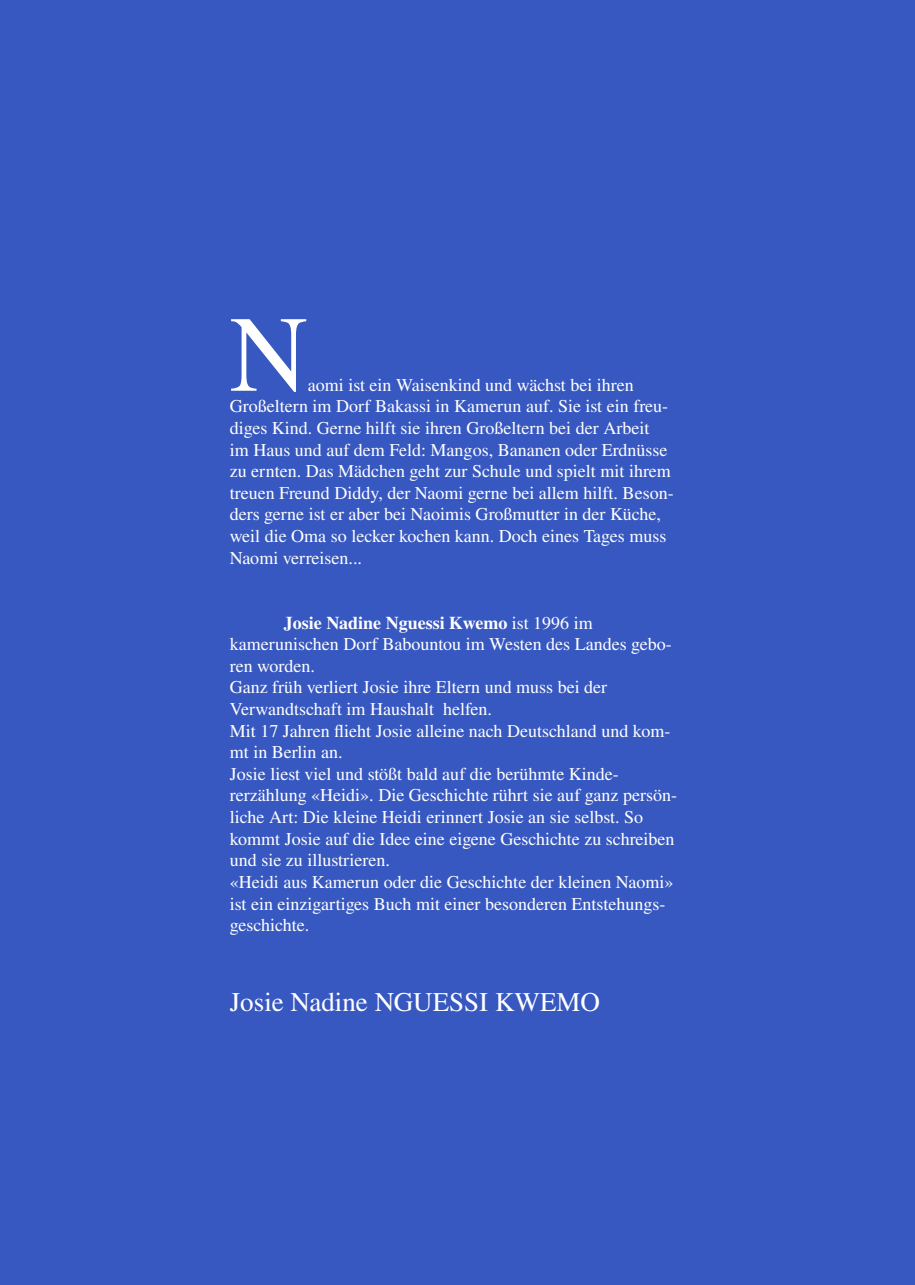
<style>
.page{position:relative;width:915px;height:1285px;background:#fff}
.page>*{position:absolute;margin:0;border:0;box-sizing:border-box;transform-origin:0 0}
.t1{font:108px "Free Serif";color:#fff}
.t2{font:27px "Free Serif";color:#fff}
.t3{font:18px/21.6px "Free Serif";color:#fff}
.s1{font-weight:700}
</style>
<div class="page">
<div style="left:0;top:0;width:914px;height:1284px;background:#3758c0"></div>
<h1 class="t1" style="left:230px;top:265px;width:77px">N</h1>
<p class="t3" style="left:230px;top:373px;width:445px;text-indent:78px">aomi ist ein Waisenkind und wächst bei ihren Großeltern im Dorf Bakassi in Kamerun auf. Sie ist ein freu&shy;diges Kind. Gerne hilft sie ihren Großeltern bei der Arbeit<br>im Haus und auf dem Feld: Mangos, Bananen oder Erdnüsse zu ernten. Das Mädchen geht zur Schule und spielt mit ihrem treuen Freund Diddy, der Naomi gerne bei allem hilft. Beson&shy;ders gerne ist er aber bei Naoimis Großmutter in der Küche, weil die Oma so lecker kochen kann. Doch eines Tages muss Naomi verreisen...</p>
<p class="t3" style="left:230px;top:611px;width:448px;text-indent:54px"><span class="s1">Josie Nadine Nguessi Kwemo</span> ist 1996 im kamerunischen Dorf Babountou im Westen des Landes gebo&shy;ren worden.<br>Ganz früh verliert Josie ihre Eltern und muss bei der Verwandtschaft im Haushalt helfen.<br>Mit 17 Jahren flieht Josie alleine nach Deutschland und kom&shy;mt in Berlin an.<br>Josie liest viel und stößt bald auf die berühmte Kinde&shy;rerzählung «Heidi». Die Geschichte rührt sie auf ganz persön&shy;liche Art: Die kleine Heidi erinnert Josie an sie selbst. So kommt Josie auf die Idee eine eigene Geschichte zu schreiben und sie zu illustrieren.<br>«Heidi aus Kamerun oder die Geschichte der kleinen Naomi» ist ein einzigartiges Buch mit einer besonderen Entstehungs&shy;geschichte.</p>
<h2 class="t2" style="left:230px;top:979px;width:200px">Josie Nadine NGUESSI</h2>
<h2 class="t2" style="left:495px;top:979px;width:66px">KWEMO</h2>
</div>
